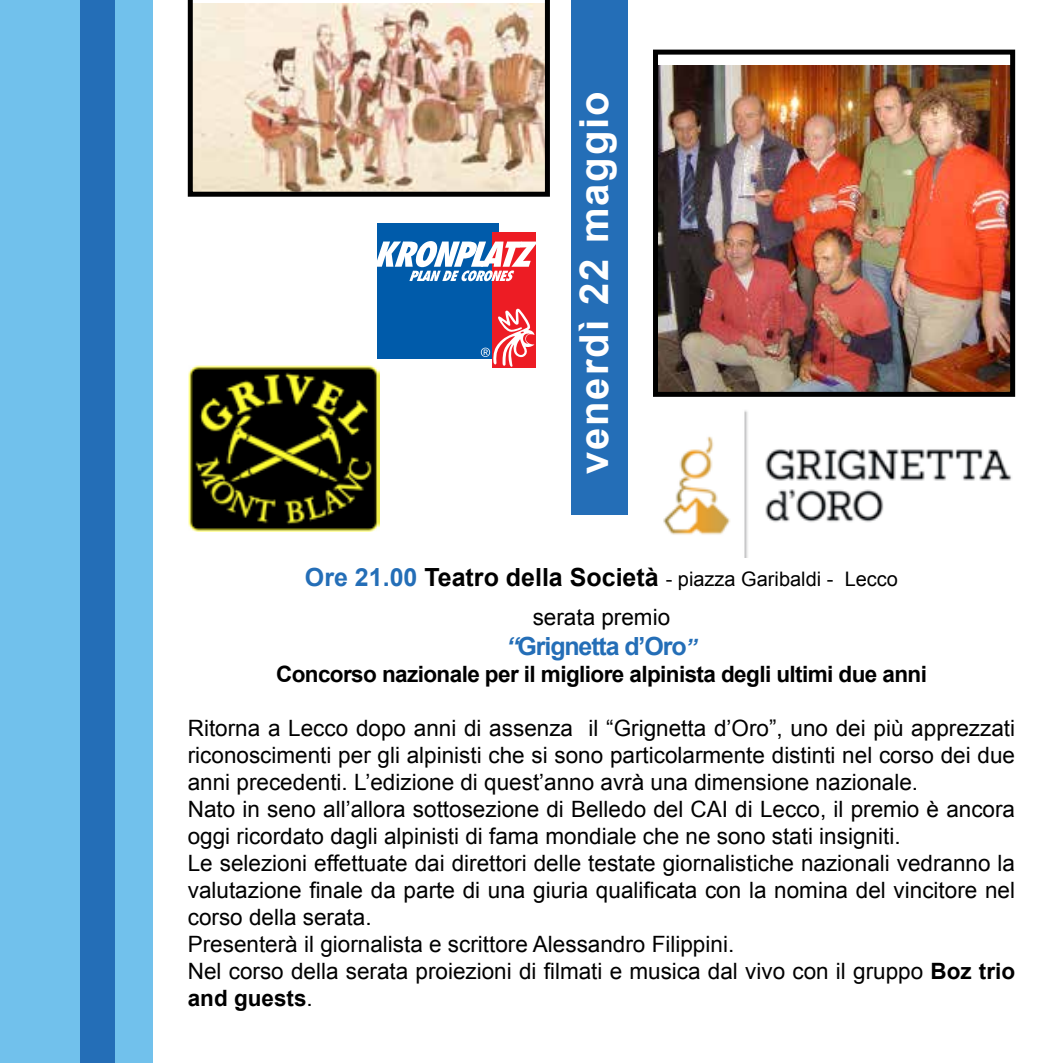
<style>
.page{position:relative;width:1063px;height:1063px;background:#fff}
.page>*{position:absolute;margin:0;border:0;box-sizing:border-box;transform-origin:0 0}
.t1{font:700 40px "Arial";letter-spacing:.05em;color:#fff}
.t2{font:700 25px "Arial";letter-spacing:-.045em;color:#246eb7}
.t3{font:22.5px/27px "Arial";color:#000}
.t4{font:700 22.5px "Arial";letter-spacing:-.025em;color:#000}
.t5{font:20px "Arial";color:#000}
.s1{font-weight:700;font-size:25px;color:#246eb7}
.s2{font-weight:700;font-size:25px}
.s3{font-style:italic}
.s4{font-style:italic;font-size:22.5px}
.s5{font-weight:700}
</style>
<div class="page">
<div style="left:0;top:0;width:81px;height:1063px;background:#71c1ec"></div>
<div style="left:80px;top:0;width:37px;height:1063px;background:#246eb7"></div>
<div style="left:115px;top:0;width:37px;height:1063px;background:#71c1ec"></div>
<div style="left:571px;top:0;width:56px;height:515px;background:#246eb7"></div>
<img style="left:659px;top:66px;width:350px;height:325px">
<div style="left:653px;top:50px;width:362px;height:347px;border:5px solid #000"></div>
<img style="left:188px;top:0;width:362px;height:197px">
<img style="left:663px;top:410px;width:349px;height:147px">
<div style="left:377px;top:223px;width:121px;height:136px;background:#005baa"></div>
<div style="left:492px;top:233px;width:44px;height:135px;background:#ed1c24"></div>
<svg style="left:377px;top:241px;width:159px;height:40px"></svg>
<svg style="left:481px;top:309px;width:53px;height:58px"></svg>
<img style="left:188px;top:365px;width:192px;height:166px">
<h1 class="t1" style="left:567px;top:474px;width:385px;rotate:-90deg">venerdì 22 maggio</h1>
<p class="t5" style="left:305px;top:566px;width:595px"><span class="s1">Ore 21.00</span> <span class="s2">Teatro della Società</span> - piazza Garibaldi - Lecco</p>
<p class="t3" style="left:533px;top:604px;width:139px">serata premio</p>
<p class="t2" style="left:506px;top:630px;width:192px"><span class="s3">“</span>Grignetta d’Oro<span class="s4">”</span></p>
<p class="t4" style="left:276px;top:659px;width:652px">Concorso nazionale per il migliore alpinista degli ultimi due anni</p>
<p class="t3" style="left:188px;top:715px;width:829px">Ritorna a Lecco dopo anni di assenza il “Grignetta d’Oro”, uno dei più apprezzati riconoscimenti per gli alpinisti che si sono particolarmente distinti nel corso dei due anni precedenti. L’edizione di quest’anno avrà una dimensione nazionale.<br>Nato in seno all’allora sottosezione di Belledo del CAI di Lecco, il premio è ancora oggi ricordato dagli alpinisti di fama mondiale che ne sono stati insigniti.<br>Le selezioni effettuate dai direttori delle testate giornalistiche nazionali vedranno la valutazione finale da parte di una giuria qualificata con la nomina del vincitore nel corso della serata.<br>Presenterà il giornalista e scrittore Alessandro Filippini.<br>Nel corso della serata proiezioni di filmati e musica dal vivo con il gruppo <span class="s5">Boz trio and guests</span>.</p>
</div>
